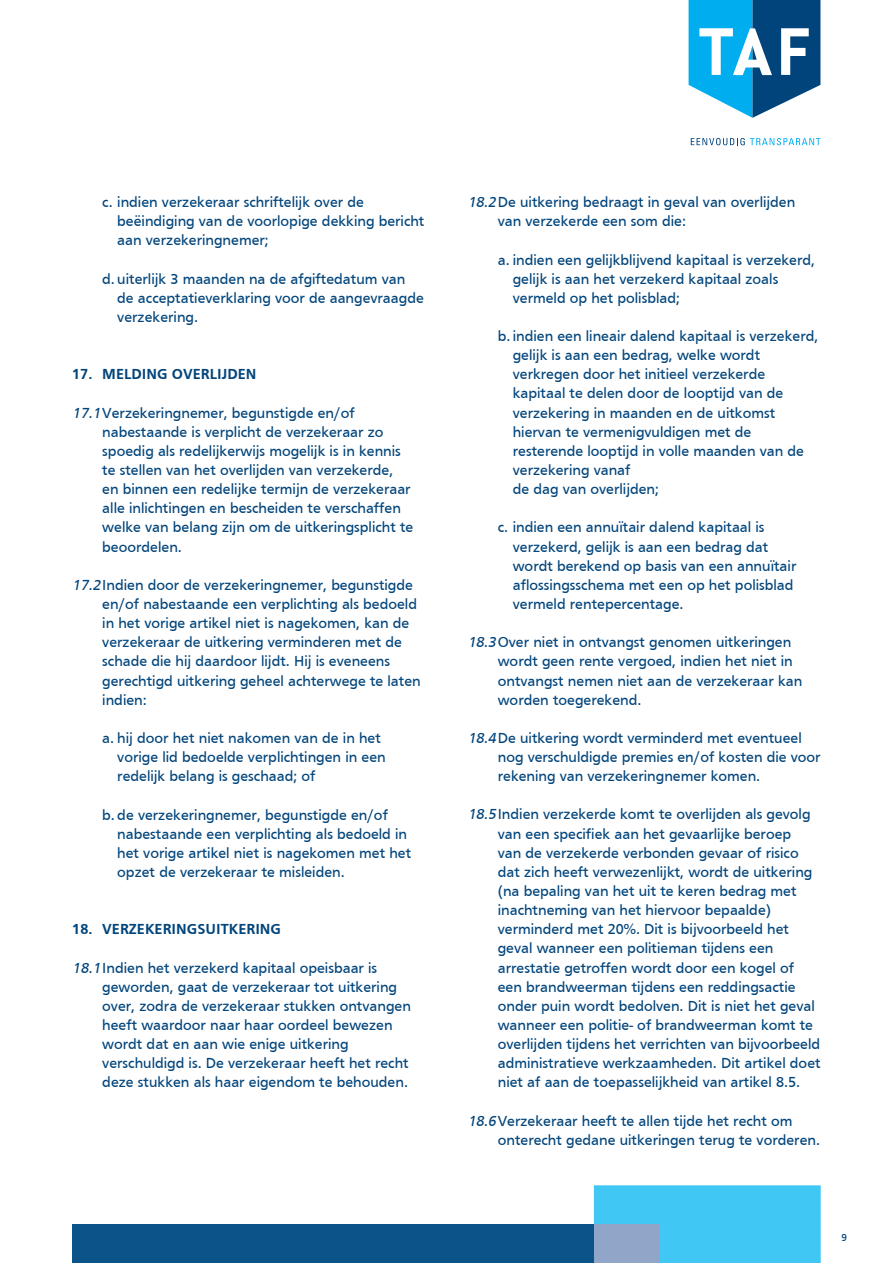
<style>
.page{position:relative;width:893px;height:1263px;background:#fff}
.page>*{position:absolute;margin:0;border:0;box-sizing:border-box;transform-origin:0 0}
.t1{font:15px/19.2px "Frutiger";color:#00447b}
.t2{font:700 15px "Frutiger";color:#00447b}
.t3{font:10.5px "Frutiger";color:#00447b}
.s1{font-style:italic}
</style>
<div class="page">
<svg style="left:691px;top:138px;width:129px;height:7px"></svg>
<svg style="left:689px;top:0;width:131px;height:118px"></svg>
<div style="left:72px;top:1225px;width:522px;height:38px;background:#0a548a"></div>
<div style="left:594px;top:1185px;width:227px;height:78px;background:#40c7f4"></div>
<div style="left:594px;top:1225px;width:65px;height:38px;background:#90a5c7"></div>
<p class="t1" style="left:117px;top:192px;width:309px;text-indent:-15px">c. indien verzekeraar schriftelijk over de beëindiging van de voorlopige dekking bericht aan verzekeringnemer;</p>
<p class="t1" style="left:117px;top:269px;width:308px;text-indent:-15px">d. uiterlijk 3 maanden na de afgiftedatum van de acceptatieverklaring voor de aangevraagde verzekering.</p>
<p class="t2" style="left:72px;top:366px;width:186px">17. MELDING OVERLIJDEN</p>
<p class="t1" style="left:102px;top:403px;width:313px;text-indent:-30px"><span class="s1">17.1</span> Verzekeringnemer, begunstigde en/of nabestaande is verplicht de verzekeraar zo spoedig als redelijkerwijs mogelijk is in kennis te stellen van het overlijden van verzekerde, en binnen een redelijke termijn de verzekeraar alle inlichtingen en bescheiden te verschaffen welke van belang zijn om de uitkeringsplicht te beoordelen.</p>
<p class="t1" style="left:102px;top:575px;width:320px;text-indent:-30px"><span class="s1">17.2</span> Indien door de verzekeringnemer, begunstigde en/of nabestaande een verplichting als bedoeld in het vorige artikel niet is nagekomen, kan de verzekeraar de uitkering verminderen met de schade die hij daardoor lijdt. Hij is eveneens gerechtigd uitkering geheel achterwege te laten indien:</p>
<p class="t1" style="left:117px;top:728px;width:270px;text-indent:-15px">a. hij door het niet nakomen van de in het vorige lid bedoelde verplichtingen in een redelijk belang is geschaad; of</p>
<p class="t1" style="left:117px;top:805px;width:295px;text-indent:-15px">b. de verzekeringnemer, begunstigde en/of nabestaande een verplichting als bedoeld in het vorige artikel niet is nagekomen met het opzet de verzekeraar te misleiden.</p>
<p class="t2" style="left:72px;top:921px;width:210px">18. VERZEKERINGSUITKERING</p>
<p class="t1" style="left:102px;top:958px;width:310px;text-indent:-30px"><span class="s1">18.1</span> Indien het verzekerd kapitaal opeisbaar is geworden, gaat de verzekeraar tot uitkering over, zodra de verzekeraar stukken ontvangen heeft waardoor naar haar oordeel bewezen wordt dat en aan wie enige uitkering verschuldigd is. De verzekeraar heeft het recht deze stukken als haar eigendom te behouden.</p>
<p class="t1" style="left:498px;top:192px;width:299px;text-indent:-30px"><span class="s1">18.2</span> De uitkering bedraagt in geval van overlijden van verzekerde een som die:</p>
<p class="t1" style="left:513px;top:250px;width:304px;text-indent:-15px">a. indien een gelijkblijvend kapitaal is verzekerd, gelijk is aan het verzekerd kapitaal zoals vermeld op het polisblad;</p>
<p class="t1" style="left:513px;top:326px;width:307px;text-indent:-15px">b. indien een lineair dalend kapitaal is verzekerd, gelijk is aan een bedrag, welke wordt verkregen door het initieel verzekerde kapitaal te delen door de looptijd van de verzekering in maanden en de uitkomst hiervan te vermenigvuldigen met de resterende looptijd in volle maanden van de verzekering vanaf<br>de dag van overlijden;</p>
<p class="t1" style="left:513px;top:518px;width:285px;text-indent:-15px">c. indien een annuïtair dalend kapitaal is verzekerd, gelijk is aan een bedrag dat wordt berekend op basis van een annuïtair aflossingsschema met een op het polisblad vermeld rentepercentage.</p>
<p class="t1" style="left:498px;top:632px;width:306px;text-indent:-30px"><span class="s1">18.3</span> Over niet in ontvangst genomen uitkeringen wordt geen rente vergoed, indien het niet in ontvangst nemen niet aan de verzekeraar kan worden toegerekend.</p>
<p class="t1" style="left:498px;top:728px;width:324px;text-indent:-30px"><span class="s1">18.4</span> De uitkering wordt verminderd met eventueel nog verschuldigde premies en/of kosten die voor rekening van verzekeringnemer komen.</p>
<p class="t1" style="left:498px;top:805px;width:324px;text-indent:-30px"><span class="s1">18.5</span> Indien verzekerde komt te overlijden als gevolg van een specifiek aan het gevaarlijke beroep<br>van de verzekerde verbonden gevaar of risico dat zich heeft verwezenlijkt, wordt de uitkering (na bepaling van het uit te keren bedrag met inachtneming van het hiervoor bepaalde) verminderd met 20%. Dit is bijvoorbeeld het geval wanneer een politieman tijdens een arrestatie getroffen wordt door een kogel of een brandweerman tijdens een reddingsactie onder puin wordt bedolven. Dit is niet het geval wanneer een politie- of brandweerman komt te overlijden tijdens het verrichten van bijvoorbeeld administratieve werkzaamheden. Dit artikel doet niet af aan de toepasselijkheid van artikel 8.5.</p>
<p class="t1" style="left:498px;top:1111px;width:324px;text-indent:-30px"><span class="s1">18.6</span> Verzekeraar heeft te allen tijde het recht om onterecht gedane uitkeringen terug te vorderen.</p>
<p class="t3" style="left:842px;top:1232px;width:7px">9</p>
</div>
